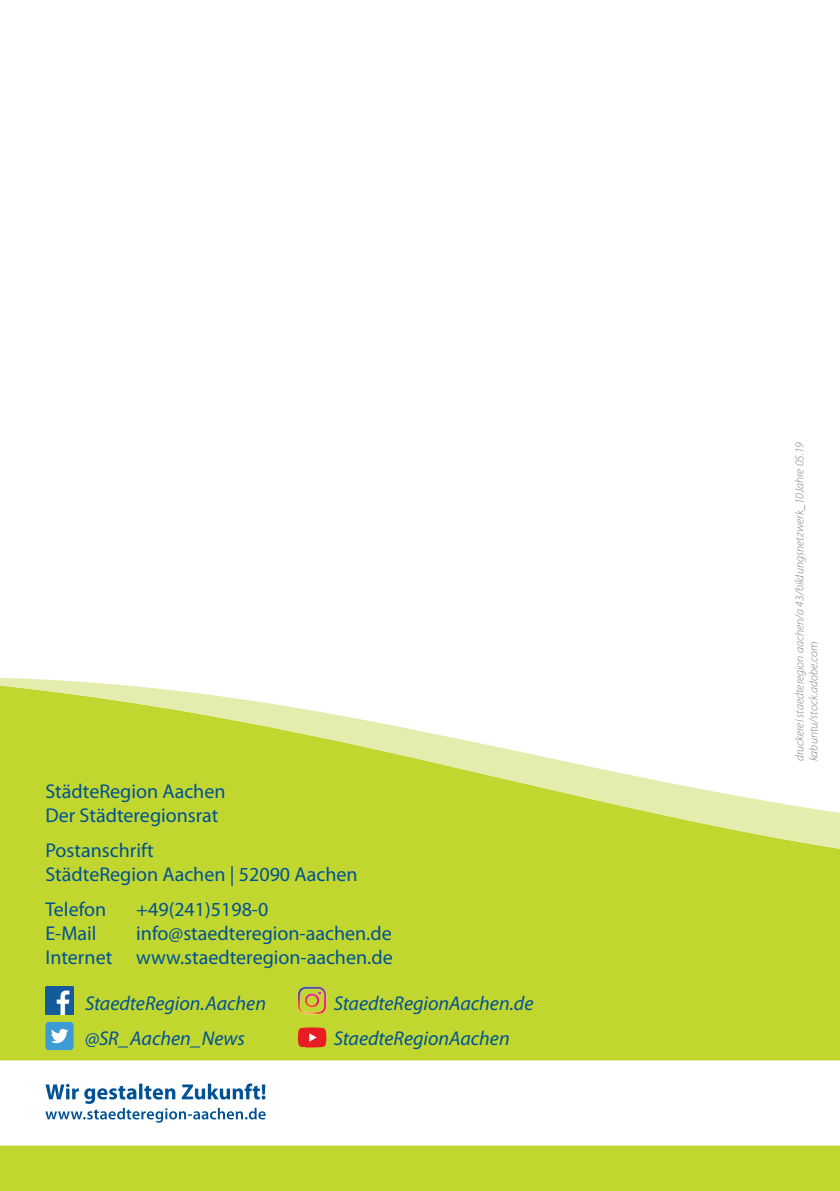
<style>
.page{position:relative;width:840px;height:1191px;background:#fff}
.page>*{position:absolute;margin:0;border:0;box-sizing:border-box;transform-origin:0 0}
.t1{font:20px/24px "Myriad Pro";color:#005294}
.t2{font:italic 20px "Myriad Pro";color:#005294}
.t3{font:italic 300 12px/14px "Myriad Pro";color:#808285}
</style>
<div class="page">
<svg style="left:839px;top:812px;width:1px;height:108px"></svg>
<div style="left:0;top:1145px;width:839px;height:46px;background:#c1d72f"></div>
<div style="left:0;top:879px;width:839px;height:181px;background:#c1d72f"></div>
<svg style="left:0;top:677px;width:839px;height:202px;fill:#c1d72f"></svg>
<img style="left:45px;top:986px;width:29px;height:28px">
<img style="left:298px;top:986px;width:28px;height:28px">
<div style="left:45px;top:1022px;width:29px;height:28px;background:#3c9bd5;border-radius:4px"></div>
<svg style="left:51px;top:1029px;width:17px;height:14px"></svg>
<svg style="left:45px;top:1083px;width:220px;height:39px"></svg>
<svg style="left:298px;top:1027px;width:28px;height:20px"></svg>
<p class="t1" style="left:45px;top:779px;width:181px">StädteRegion Aachen<br>Der Städteregionsrat</p>
<p class="t1" style="left:45px;top:838px;width:313px">Postanschrift<br>StädteRegion Aachen | 52090 Aachen</p>
<p class="t1" style="left:45px;top:898px;width:62px">Telefon</p>
<p class="t1" style="left:136px;top:898px;width:134px">+49(241)5198-0</p>
<p class="t1" style="left:45px;top:922px;width:53px">E-Mail</p>
<p class="t1" style="left:45px;top:922px;width:348px;text-align:right">info@staedteregion-aachen.de<br>Internet www.staedteregion-aachen.de</p>
<p class="t2" style="left:85px;top:992px;width:182px">StaedteRegion.Aachen</p>
<p class="t2" style="left:333px;top:992px;width:201px">StaedteRegionAachen.de</p>
<p class="t2" style="left:85px;top:1027px;width:161px">@SR_Aachen_News</p>
<p class="t2" style="left:333px;top:1027px;width:177px">StaedteRegionAachen</p>
<p class="t3" style="left:792px;top:761px;width:321px;rotate:-90deg">druckerei staedteregion aachen/a 43/bildungsnetzwerk_10Jahre 05.19 kabuntu/stock.adobe.com</p>
</div>
